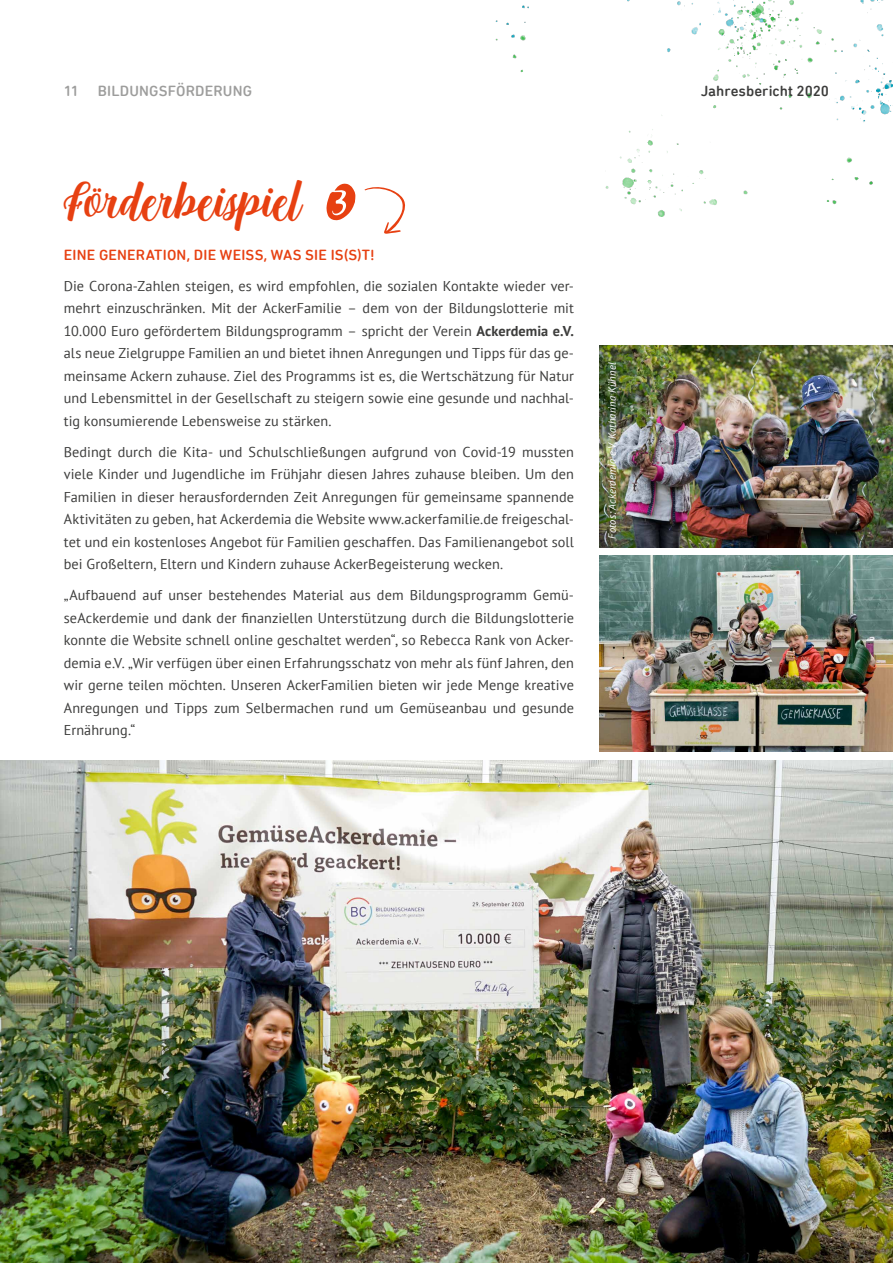
<style>
.page{position:relative;width:893px;height:1263px;background:#fff}
.page>*{position:absolute;margin:0;border:0;box-sizing:border-box;transform-origin:0 0}
.t1{font:67.2px "Esteh";color:#fff}
.t2{font:48.15px "Onadio";color:#e74011}
.t3{font:500 15px "DIN Next Rounded LT Pro";letter-spacing:.01em;color:#e74011}
.t4{font:500 15px "DIN Next Rounded LT Pro";letter-spacing:.01em;color:#9d9d9c}
.t5{font:500 15px "DIN Next Rounded LT Pro";letter-spacing:.005em;color:#3c3c3b}
.t6{font:14.25px/22.5px "PT Sans";letter-spacing:.005em;color:#3c3c3b;text-align:justify}
.t7{font:italic 10.5px "PT Sans";letter-spacing:.02em;color:#fff}
.s1{font-weight:700}
</style>
<div class="page">
<img style="left:0;top:760px;width:893px;height:503px">
<svg style="left:326px;top:184px;width:29px;height:36px"></svg>
<svg style="left:364px;top:187px;width:42px;height:47px"></svg>
<img style="left:600px;top:556px;width:293px;height:196px">
<img style="left:600px;top:345px;width:293px;height:202px">
<img style="left:495px;top:0;width:398px;height:217px">
<p class="t4" style="left:64px;top:82px;width:190px">11 BILDUNGSFÖRDERUNG</p>
<p class="t5" style="left:701px;top:82px;width:130px">Jahresbericht 2020</p>
<h2 class="t2" style="left:64px;top:174px;width:240px">Förderbeispiel</h2>
<h1 class="t1" style="left:332px;top:160px;width:17px">3</h1>
<p class="t3" style="left:64px;top:246px;width:313px">EINE GENERATION, DIE WEISS, WAS SIE IS(S)T!</p>
<p class="t6" style="left:64px;top:274px;width:512px">Die Corona-Zahlen steigen, es wird empfohlen, die sozialen Kontakte wieder ver&shy;mehrt einzuschränken. Mit der AckerFamilie – dem von der Bildungslotterie mit 10.000 Euro gefördertem Bildungsprogramm – spricht der Verein <span class="s1">Ackerdemia e.V. </span>als neue Zielgruppe Familien an und bietet ihnen Anregungen und Tipps für das ge&shy;meinsame Ackern zuhause. Ziel des Programms ist es, die Wertschätzung für Natur und Lebensmittel in der Gesellschaft zu steigern sowie eine gesunde und nachhal&shy;tig konsumierende Lebensweise zu stärken.</p>
<p class="t6" style="left:64px;top:440px;width:512px">Bedingt durch die Kita- und Schulschließungen aufgrund von Covid-19 mussten viele Kinder und Jugendliche im Frühjahr diesen Jahres zuhause bleiben. Um den Familien in dieser herausfordernden Zeit Anregungen für gemeinsame spannende Aktivitäten zu geben, hat Ackerdemia die Website www.ackerfamilie.de freigeschal&shy;tet und ein kostenloses Angebot für Familien geschaffen. Das Familienangebot soll bei Großeltern, Eltern und Kindern zuhause AckerBegeisterung wecken.</p>
<p class="t6" style="left:64px;top:583px;width:512px">„Aufbauend auf unser bestehendes Material aus dem Bildungsprogramm Gemü&shy;seAckerdemie und dank der finanziellen Unterstützung durch die Bildungslotterie konnte die Website schnell online geschaltet werden“, so Rebecca Rank von Acker&shy;demia e.V. „Wir verfügen über einen Erfahrungsschatz von mehr als fünf Jahren, den wir gerne teilen möchten. Unseren AckerFamilien bieten wir jede Menge kreative Anregungen und Tipps zum Selbermachen rund um Gemüseanbau und gesunde Ernährung.“</p>
<p class="t7" style="left:605px;top:539px;width:178px;rotate:-90deg">Fotos: Ackerdemia e.V, Katharina Kühnel</p>
</div>
